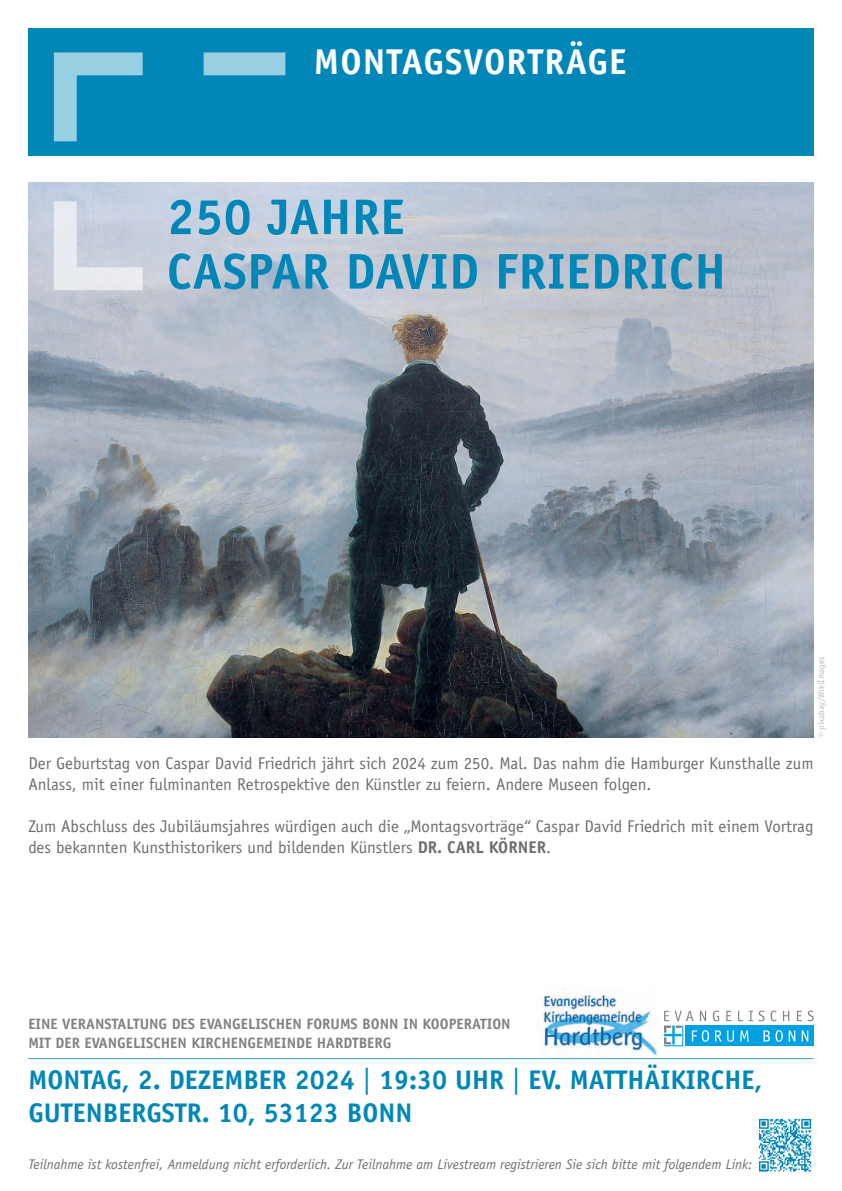
<style>
.page{position:relative;width:842px;height:1191px;background:#fff}
.page>*{position:absolute;margin:0;border:0;box-sizing:border-box;transform-origin:0 0}
.t1{font:700 50.3px/54.4px "Officina Sans Std";letter-spacing:.01em;color:#0087b8}
.t2{font:700 36px "Officina Sans Std";letter-spacing:.03em;color:#fff}
.t3{font:700 27px/33px "Officina Sans Std";color:#0087b8}
.t4{font:17px/21px "Officina Sans Std";color:#6d6e71}
.t5{font:700 15px/19px "Officina Sans Std";color:#808285}
.t6{font:italic 14px "Officina Sans Std";color:#6d6e71}
.t7{font:9px "Officina Sans Std";color:#bcbdc0}
.s1{font-weight:700}
.s2{font-weight:400}
</style>
<div class="page">
<img style="left:28px;top:183px;width:786px;height:554px">
<div style="left:28px;top:28px;width:786px;height:128px;background:#0087b8"></div>
<svg style="left:54px;top:52px;width:89px;height:89px"></svg>
<div style="left:204px;top:52px;width:81px;height:23px;background:#99cfe2"></div>
<svg style="left:54px;top:201px;width:89px;height:89px;background:#d6dbe5"></svg>
<svg style="left:664px;top:1010px;width:150px;height:36px"></svg>
<img style="left:541px;top:992px;width:116px;height:64px">
<hr style="left:28px;top:1058px;width:786px;height:1px;background:#33a1c8">
<img style="left:758px;top:1118px;width:54px;height:54px">
<h2 class="t2" style="left:314px;top:41px;width:314px">MONTAGSVORTRÄGE</h2>
<h1 class="t1" style="left:167px;top:187px;width:561px">250 JAHRE<br>CASPAR DAVID FRIEDRICH</h1>
<p class="t7" style="left:817px;top:737px;width:82px;rotate:-90deg">© pixabay/WikiImages</p>
<p class="t4" style="left:28px;top:754px;width:787px">Der Geburtstag von Caspar David Friedrich jährt sich 2024 zum 250. Mal. Das nahm die Hamburger Kunsthalle zum<br>Anlass, mit einer fulminanten Retrospektive den Künstler zu feiern. Andere Museen folgen.</p>
<p class="t4" style="left:28px;top:817px;width:787px">Zum Abschluss des Jubiläumsjahres würdigen auch die „Montagsvorträge“ Caspar David Friedrich mit einem Vortrag des bekannten Kunsthistorikers und bildenden Künstlers <span class="s1">DR. CARL KÖRNER</span>.</p>
<p class="t5" style="left:28px;top:1013px;width:484px">EINE VERANSTALTUNG DES EVANGELISCHEN FORUMS BONN IN KOOPERATION<br>MIT DER EVANGELISCHEN KIRCHENGEMEINDE HARDTBERG</p>
<h3 class="t3" style="left:28px;top:1062px;width:736px">MONTAG, 2. DEZEMBER 2024 <span class="s2">|</span> 19:30 UHR <span class="s2">|</span> EV. MATTHÄIKIRCHE,<br>GUTENBERGSTR. 10, 53123 BONN</h3>
<p class="t6" style="left:28px;top:1159px;width:725px">Teilnahme ist kostenfrei, Anmeldung nicht erforderlich. Zur Teilnahme am Livestream registrieren Sie sich bitte mit folgendem Link:</p>
</div>
